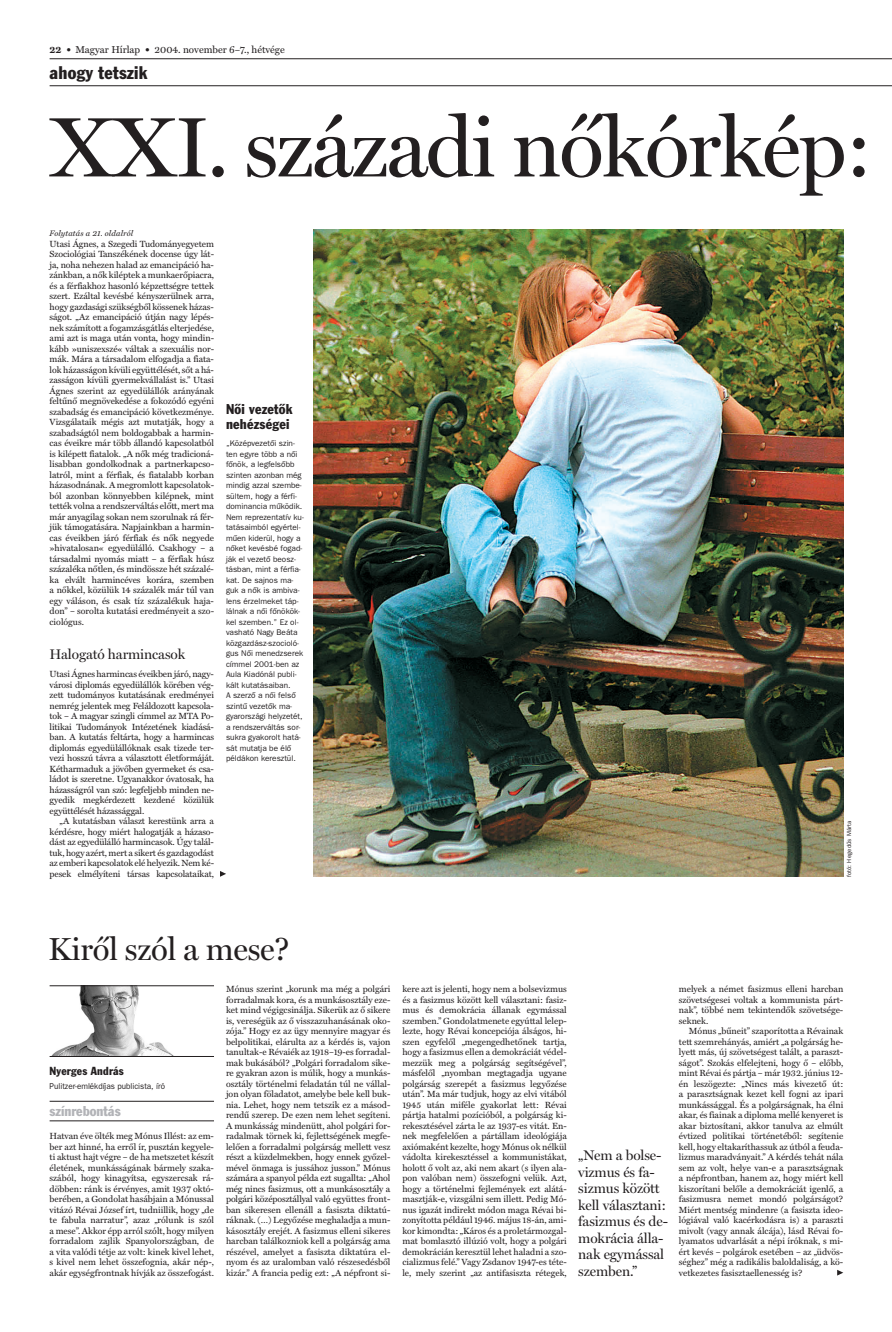
<style>
.page{position:relative;width:892px;height:1332px;background:#fff}
.page>*{position:absolute;margin:0;border:0;box-sizing:border-box;transform-origin:0 0}
.t1{font:85px "MH Miller Display Roman";letter-spacing:-.025em;color:#231f20}
.t2{font:32px "MH Miller Display Roman";letter-spacing:-.01em;color:#231f20}
.t3{font:18px "MH Franklin Gothic Condensed";letter-spacing:.015em;color:#231f20}
.t4{font:14px/16.5px "MH Miller Display Roman";letter-spacing:-.005em;color:#231f20}
.t5{font:14px/15px "MH Franklin Gothic Condensed";letter-spacing:.015em;color:#231f20}
.t6{font:14px "MH Franklin Gothic Condensed";color:#b2b3b7}
.t7{font:11.5px "MH Franklin Gothic Condensed";letter-spacing:.015em;color:#231f20}
.t8{font:10px "MH Miller Text Roman";color:#231f20}
.t9{font:9px/10.5px "MH Miller Text Roman";color:#231f20;text-align:justify}
.t10{font:8.5px "MH Franklin Gothic";color:#231f20;scale:.95 1}
.t11{font:8.2px/10.5px "MH Franklin Gothic";color:#231f20}
.t12{font:8px "MH Miller Text Italic";letter-spacing:.02em;color:#231f20}
.t13{font:6px "MH Franklin Gothic";letter-spacing:.03em;color:#231f20}
.s1{font-family:"MH Miller Text Bold"}
</style>
<div class="page">
<hr style="left:50px;top:86px;width:842px;height:1px;background:#231f20">
<hr style="left:50px;top:58px;width:842px;height:1px;background:#231f20">
<hr style="left:50px;top:1101px;width:164px;height:1px;background:#231f20">
<hr style="left:50px;top:1121px;width:164px;height:1px;background:#231f20">
<img style="left:51px;top:987px;width:123px;height:69px">
<hr style="left:50px;top:986px;width:164px;height:1px;background:#231f20">
<hr style="left:50px;top:1056px;width:164px;height:1px;background:#231f20">
<svg style="left:837px;top:1270px;width:6px;height:6px"></svg>
<svg style="left:220px;top:871px;width:6px;height:6px"></svg>
<img style="left:314px;top:230px;width:529px;height:647px">
<p class="t8" style="left:50px;top:46px;width:237px"><span class="s1">22 •</span> Magyar Hírlap <span class="s1">•</span> 2004. november 6–7., hétvége</p>
<h3 class="t3" style="left:50px;top:66px;width:99px">ahogy tetszik</h3>
<h1 class="t1" style="left:50px;top:112px;width:825px">XXI. századi nôkórkép:</h1>
<p class="t12" style="left:50px;top:230px;width:85px">Folytatás a 21. oldalról</p>
<p class="t9" style="left:50px;top:239px;width:166px">Utasi Ágnes, a Szegedi Tudományegyetem Szociológiai Tanszékének docense úgy lát&shy;ja, noha nehezen halad az emancipáció ha&shy;zánkban, a nôk kiléptek a munkaerôpiacra, és a férfiakhoz hasonló képzettségre tettek szert. Ezáltal kevésbé kényszerülnek arra, hogy gazdasági szükségbôl kössenek házas&shy;ságot. „Az emancipáció útján nagy lépés&shy;nek számított a fogamzásgátlás elterjedése, ami azt is maga után vonta, hogy mindin&shy;kább »uniszexszé« váltak a szexuális nor&shy;mák. Mára a társadalom elfogadja a fiata&shy;lok házasságon kívüli együttélését, sôt a há&shy;zasságon kívüli gyermekvállalást is.” Utasi Ágnes szerint az egyedülállók arányának feltûnô megnövekedése a fokozódó egyéni szabadság és emancipáció következménye.<br>Vizsgálataik mégis azt mutatják, hogy a szabadságtól nem boldogabbak a harmin&shy;cas éveikre már több állandó kapcsolatból is kilépett fiatalok. „A nôk még tradicioná&shy;lisabban gondolkodnak a partnerkapcso&shy;latról, mint a férfiak, és fiatalabb korban házasodnának. A megromlott kapcsolatok&shy;ból azonban könnyebben kilépnek, mint tették volna a rendszerváltás elôtt, mert ma már anyagilag sokan nem szorulnak rá fér&shy;jük támogatására. Napjainkban a harmin&shy;cas éveikben járó férfiak és nôk negyede »hivatalosan« egyedülálló. Csakhogy – a társadalmi nyomás miatt – a férfiak húsz százaléka nôtlen, és mindössze hét százalé&shy;ka elvált harmincéves korára, szemben a nôkkel, közülük 14 százalék már túl van egy váláson, és csak tíz százalékuk haja&shy;don” – sorolta kutatási eredményeit a szo&shy;ciológus.</p>
<h3 class="t4" style="left:50px;top:647px;width:137px">Halogató harmincasok</h3>
<p class="t9" style="left:50px;top:670px;width:166px">Utasi Ágnes harmincas éveikben járó, nagy&shy;városi diplomás egyedülállók körében vég&shy;zett tudományos kutatásának eredményei nemrég jelentek meg Feláldozott kapcsola&shy;tok – A magyar szingli címmel az MTA Po&shy;litikai Tudományok Intézetének kiadásá&shy;ban. A kutatás feltárta, hogy a harmincas diplomás egyedülállóknak csak tizede ter&shy;vezi hosszú távra a választott életformáját.<br>Kétharmaduk a jövôben gyermeket és csa&shy;ládot is szeretne. Ugyanakkor óvatosak, ha házasságról van szó: legfeljebb minden ne&shy;gyedik megkérdezett kezdené közülük együttélését házassággal.</p>
<p class="t9" style="left:50px;top:817px;width:166px;text-indent:10px">„A kutatásban választ kerestünk arra a kérdésre, hogy miért halogatják a házaso&shy;dást az egyedülálló harmincasok. Úgy talál&shy;tuk, hogy azért, mert a sikert és gazdagodást az emberi kapcsolatok elé helyezik. Nem ké&shy;pesek elmélyíteni társas kapcsolataikat,</p>
<h3 class="t5" style="left:226px;top:402px;width:68px">Nôi vezetôk nehézségei</h3>
<p class="t11" style="left:226px;top:439px;width:79px">„Középvezetôi szin&shy;ten egyre több a nôi fônök, a legfelsôbb szinten azonban még mindig azzal szembe&shy;sültem, hogy a férfi&shy;dominancia mûködik.<br>Nem reprezentatív ku&shy;tatásaimból egyértel&shy;mûen kiderül, hogy a nôket kevésbé fogad&shy;ják el vezetô beosz&shy;tásban, mint a férfia&shy;kat. De sajnos ma&shy;guk a nôk is ambiva&shy;lens érzelmeket táp&shy;lálnak a nôi fônökök&shy;kel szemben.” Ez ol&shy;vasható Nagy Beáta közgazdász-szocioló&shy;gus Nôi menedzserek címmel 2001-ben az<br>Aula Kiadónál publi&shy;kált kutatásaiban.<br>A szerzô a nôi felsô szintû vezetôk ma&shy;gyarországi helyzetét, a rendszerváltás sor&shy;sukra gyakorolt hatá&shy;sát mutatja be élô példákon keresztül.</p>
<h2 class="t2" style="left:48px;top:936px;width:243px">Kirôl szól a mese?</h2>
<p class="t13" style="left:847px;top:877px;width:59px;rotate:-90deg">fotó: Hegedûs Márta</p>
<p class="t7" style="left:50px;top:1066px;width:76px">Nyerges András</p>
<p class="t10" style="left:50px;top:1083px;width:123px">Pulitzer-emlékdíjas publicista, író</p>
<h3 class="t6" style="left:50px;top:1106px;width:73px">színrebontás</h3>
<p class="t9" style="left:50px;top:1132px;width:166px">Hatvan éve ölték meg Mónus Illést: az em&shy;ber azt hinné, ha errôl ír, pusztán kegyele&shy;ti aktust hajt végre – de ha metszetet készít életének, munkásságának bármely szaka&shy;szából, hogy kinagyítsa, egyszercsak rá&shy;döbben: ránk is érvényes, amit 1937 októ&shy;berében, a Gondolat hasábjain a Mónussal vitázó Révai József írt, tudniillik, hogy „de te fabula narratur”, azaz „rólunk is szól a mese”. Akkor épp arról szólt, hogy milyen forradalom zajlik Spanyolországban, de a vita valódi tétje az volt: kinek kivel lehet, s kivel nem lehet összefognia, akár nép-, akár egységfrontnak hívják az összefogást.</p>
<p class="t9" style="left:226px;top:985px;width:166px">Mónus szerint „korunk ma még a polgári forradalmak kora, és a munkásosztály eze&shy;ket mind végigcsinálja. Sikerük az ô sikere is, vereségük az ô visszazuhanásának oko&shy;zója.” Hogy ez az ügy mennyire magyar és belpolitikai, elárulta az a kérdés is, vajon tanultak-e Révaiék az 1918–19-es forradal&shy;mak bukásából? „Polgári forradalom sike&shy;re gyakran azon is múlik, hogy a munkás&shy;osztály történelmi feladatán túl ne vállal&shy;jon olyan föladatot, amelybe bele kell buk&shy;nia. Lehet, hogy nem tetszik ez a másod&shy;rendû szerep. De ezen nem lehet segíteni.<br>A munkásság mindenütt, ahol polgári for&shy;radalmak törnek ki, fejlettségének megfe&shy;lelôen a forradalmi polgárság mellett vesz részt a küzdelmekben, hogy ennek gyôzel&shy;mével önmaga is jussához jusson.” Mónus számára a spanyol példa ezt sugallta: „Ahol még nincs fasizmus, ott a munkásosztály a polgári középosztállyal való együttes front&shy;ban sikeresen ellenáll a fasiszta diktatú&shy;ráknak. (…) Legyôzése meghaladja a mun&shy;kásosztály erejét. A fasizmus elleni sikeres harcban találkozniok kell a polgárság ama részével, amelyet a fasiszta diktatúra el&shy;nyom és az uralomban való részesedésbôl kizár.” A francia pedig ezt: „A népfront si-</p>
<p class="t9" style="left:402px;top:985px;width:166px">kere azt is jelenti, hogy nem a bolsevizmus és a fasizmus között kell választani: fasiz&shy;mus és demokrácia állanak egymással szemben.” Gondolatmenete egyúttal lelep&shy;lezte, hogy Révai koncepciója álságos, hi&shy;szen egyfelôl „megengedhetônek tartja, hogy a fasizmus ellen a demokráciát védel&shy;mezzük meg a polgárság segítségével”, másfelôl „nyomban megtagadja ugyane polgárság szerepét a fasizmus legyôzése után”. Ma már tudjuk, hogy az elvi vitából 1945 után miféle gyakorlat lett: Révai pártja hatalmi pozícióból, a polgárság ki&shy;rekesztésével zárta le az 1937-es vitát. En&shy;nek megfelelôen a pártállam ideológiája axiómaként kezelte, hogy Mónus ok nélkül vádolta kirekesztéssel a kommunistákat, holott ô volt az, aki nem akart (s ilyen ala&shy;pon valóban nem) összefogni velük. Azt, hogy a történelmi fejlemények ezt alátá&shy;masztják-e, vizsgálni sem illett. Pedig Mó&shy;nus igazát indirekt módon maga Révai bi&shy;zonyította például 1946. május 18-án, ami&shy;kor kimondta: „Káros és a proletármozgal&shy;mat bomlasztó illúzió volt, hogy a polgári demokrácián keresztül lehet haladni a szo&shy;cializmus felé.” Vagy Zsdanov 1947-es téte&shy;le, mely szerint „az antifasiszta rétegek,</p>
<p class="t9" style="left:679px;top:985px;width:166px">melyek a német fasizmus elleni harcban szövetségesei voltak a kommunista párt&shy;nak”, többé nem tekintendôk szövetsége&shy;seknek.</p>
<p class="t9" style="left:679px;top:1027px;width:166px;text-indent:10px">Mónus „bûneit” szaporította a Révainak tett szemrehányás, amiért „a polgárság he&shy;lyett más, új szövetségest talált, a paraszt&shy;ságot”. Szokás elfelejteni, hogy ô – elôbb, mint Révai és pártja – már 1932. június 12- én leszögezte: „Nincs más kivezetô út: a parasztságnak kezet kell fogni az ipari munkássággal. És a polgárságnak, ha élni akar, és fiainak a diploma mellé kenyeret is akar biztosítani, akkor tanulva az elmúlt évtized politikai történetébôl: segítenie kell, hogy eltakaríthassuk az útból a feuda&shy;lizmus maradványait.” A kérdés tehát nála sem az volt, helye van-e a parasztságnak a népfrontban, hanem az, hogy miért kell kiszorítani belôle a demokráciát igenlô, a fasizmusra nemet mondó polgárságot?<br>Miért mentség mindenre (a fasiszta ideo&shy;lógiával való kacérkodásra is) a paraszti mivolt (vagy annak álcája), lásd Révai fo&shy;lyamatos udvarlását a népi íróknak, s mi&shy;ért kevés – polgárok esetében – az „üdvös&shy;séghez” még a radikális baloldaliság, a kö&shy;vetkezetes fasisztaellenesség is?</p>
<h3 class="t4" style="left:578px;top:1148px;width:91px">„Nem a bolse&shy;vizmus és fa&shy;sizmus között kell választani: fasizmus és de&shy;mokrácia álla&shy;nak egymással szemben.”</h3>
</div>
